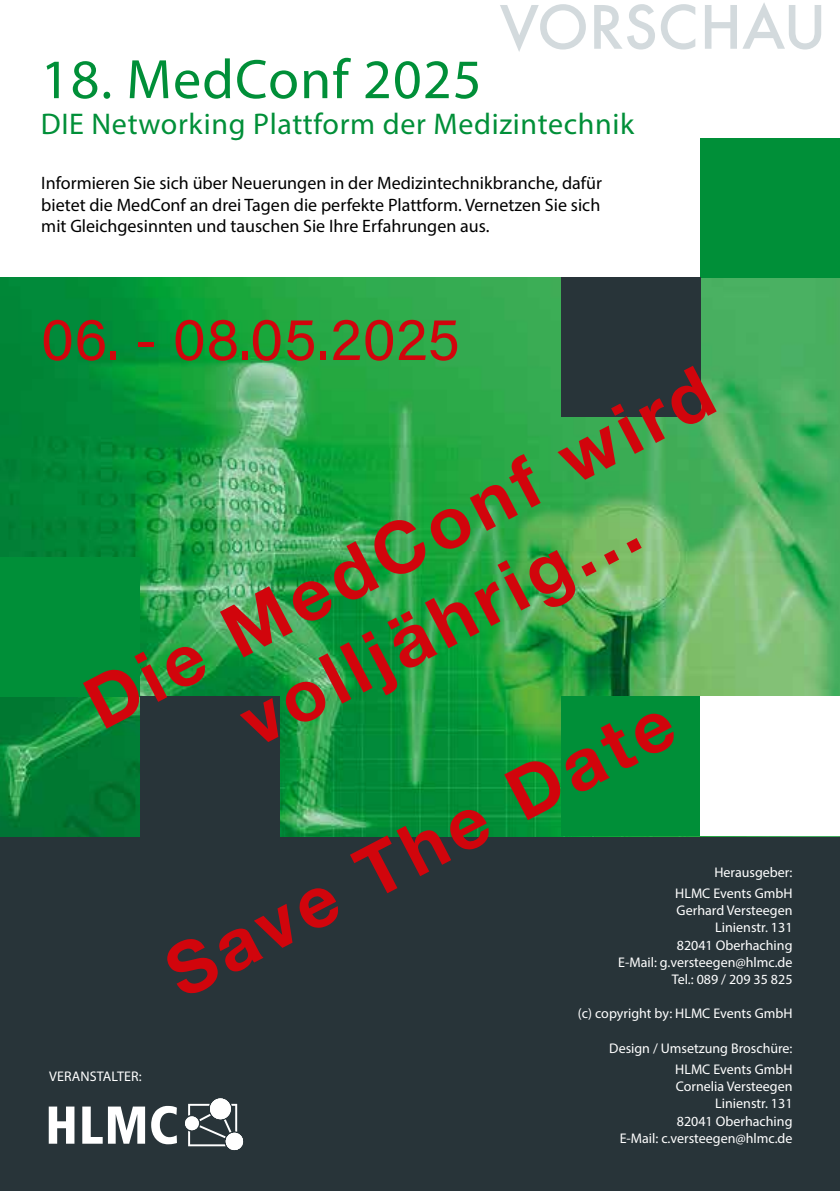
<style>
.page{position:relative;width:840px;height:1191px;background:#fff}
.page>*{position:absolute;margin:0;border:0;box-sizing:border-box;transform-origin:0 0}
.t1{font:700 72px/86.4px "Helvetica Neue";color:#d1050c;text-align:center}
.t2{font:60px "Acumin Variable Concept";color:#d1050c}
.t3{font:500 58px "Futura";color:#d3dadd}
.t4{font:56px "Myriad Pro";letter-spacing:.02em;color:#008f38}
.t5{font:30px "Myriad Pro";letter-spacing:.02em;color:#008f38}
.t6{font:18px/21.6px "Myriad Pro";color:#000;text-align:justify}
.t7{font:14px/17.2px "Myriad Pro";color:#fff;text-align:right}
</style>
<div class="page">
<div style="left:0;top:547px;width:839px;height:644px;background:#283439"></div>
<img style="left:0;top:277px;width:839px;height:559px">
<div style="left:560px;top:696px;width:140px;height:140px;background:#008f38"></div>
<div style="left:700px;top:696px;width:139px;height:140px;background:#fff"></div>
<div style="left:700px;top:138px;width:139px;height:140px;background:#008f38"></div>
<div style="left:560px;top:277px;width:140px;height:140px;background:#283439"></div>
<svg style="left:49px;top:1106px;width:25px;height:37px"></svg>
<svg style="left:82px;top:1106px;width:63px;height:37px"></svg>
<svg style="left:151px;top:1105px;width:26px;height:39px"></svg>
<svg style="left:185px;top:1098px;width:58px;height:52px"></svg>
<div style="left:140px;top:696px;width:139px;height:145px;background:#283439"></div>
<div style="left:0;top:557px;width:140px;height:139px;background:#008f38"></div>
<h3 class="t3" style="left:499px;top:-13px;width:328px">VORSCHAU</h3>
<h3 class="t4" style="left:41px;top:45px;width:442px">18. MedConf 2025</h3>
<h3 class="t5" style="left:41px;top:106px;width:594px">DIE Networking Plattform der Medizintechnik</h3>
<p class="t6" style="left:41px;top:172px;width:562px">Informieren Sie sich über Neuerungen in der Medizintechnikbranche, dafür bietet die MedConf an drei Tagen die perfekte Plattform. Vernetzen Sie sich mit Gleichgesinnten und tauschen Sie Ihre Erfahrungen aus.</p>
<h2 class="t2" style="left:41px;top:298px;width:420px">06. - 08.05.2025</h2>
<h1 class="t1" style="left:70px;top:668px;width:697px;rotate:-27deg">Die MedConf wird volljährig...</h1>
<h1 class="t1" style="left:151px;top:938px;width:563px;rotate:-27deg">Save The Date</h1>
<p class="t7" style="left:675px;top:861px;width:119px;line-height:21.2px">Herausgeber:<br>HLMC Events GmbH</p>
<p class="t7" style="left:617px;top:901px;width:176px">Gerhard Versteegen<br>Linienstr. 131<br>82041 Oberhaching<br>E-Mail: g.versteegen@hlmc.de<br>Tel.: 089 / 209 35 825</p>
<p class="t7" style="left:577px;top:1004px;width:216px">(c) copyright by: HLMC Events GmbH</p>
<p class="t7" style="left:609px;top:1037px;width:185px;line-height:21.2px">Design / Umsetzung Broschüre:<br>HLMC Events GmbH</p>
<p class="t7" style="left:619px;top:1077px;width:174px">Cornelia Versteegen<br>Linienstr. 131<br>82041 Oberhaching<br>E-Mail: c.versteegen@hlmc.de</p>
<p class="t7" style="left:49px;top:1067px;width:94px">VERANSTALTER:</p>
</div>
